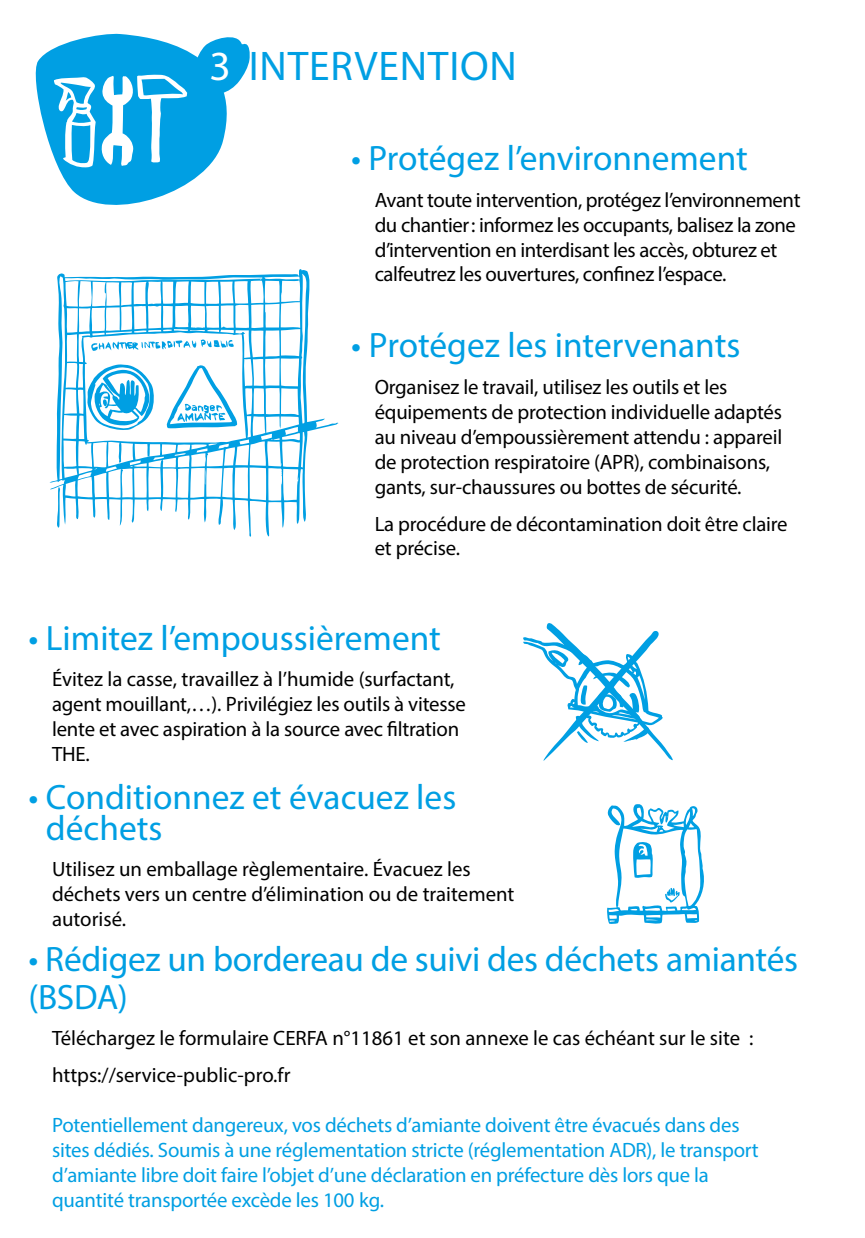
<style>
.page{position:relative;width:865px;height:1238px;background:#fff}
.page>*{position:absolute;margin:0;border:0;box-sizing:border-box;transform-origin:0 0}
.t1{font:41.62px "Myriad Pro";letter-spacing:.02em;color:#009fe3}
.t2{font:35.32px/37.4px "Myriad Pro";color:#009fe3}
.t3{font:20.7px/25px "Myriad Pro";letter-spacing:-.01em;color:#000}
.t4{font:20.7px/25px "Myriad Pro";letter-spacing:-.01em;color:#009fe3}
.s1{color:#fff}
</style>
<div class="page">
<svg style="left:35px;top:33px;width:215px;height:172px"></svg>
<svg style="left:50px;top:269px;width:288px;height:267px"></svg>
<svg style="left:523px;top:623px;width:150px;height:137px"></svg>
<svg style="left:607px;top:804px;width:97px;height:120px"></svg>
<h1 class="t1" style="left:209px;top:46px;width:309px"><span class="s1">3</span> INTERVENTION</h1>
<h2 class="t2" style="left:351px;top:140px;width:398px">• Protégez l’environnement</h2>
<p class="t3" style="left:375px;top:188px;width:427px">Avant toute intervention, protégez l’environnement du chantier : informez les occupants, balisez la zone d’intervention en interdisant les accès, obturez et calfeutrez les ouvertures, confinez l’espace.</p>
<h2 class="t2" style="left:351px;top:328px;width:391px">• Protégez les intervenants</h2>
<p class="t3" style="left:375px;top:375px;width:409px">Organisez le travail, utilisez les outils et les équipements de protection individuelle adaptés au niveau d’empoussièrement attendu : appareil de protection respiratoire (APR), combinaisons, gants, sur-chaussures ou bottes de sécurité.</p>
<p class="t3" style="left:375px;top:511px;width:414px">La procédure de décontamination doit être claire et précise.</p>
<h2 class="t2" style="left:28px;top:620px;width:414px">• Limitez l’empoussièrement</h2>
<p class="t3" style="left:52px;top:667px;width:415px">Évitez la casse, travaillez à l’humide (surfactant, agent mouillant,…). Privilégiez les outils à vitesse lente et avec aspiration à la source avec filtration THE.</p>
<h2 class="t2" style="left:46px;top:782px;width:412px;line-height:31.3px;text-indent:-17px">• Conditionnez et évacuez les déchets</h2>
<p class="t3" style="left:52px;top:857px;width:464px">Utilisez un emballage règlementaire. Évacuez les déchets vers un centre d’élimination ou de traitement autorisé.</p>
<h2 class="t2" style="left:28px;top:941px;width:771px">• Rédigez un bordereau de suivi des déchets amiantés (BSDA)</h2>
<p class="t3" style="left:52px;top:1020px;width:703px;line-height:36.7px">Téléchargez le formulaire CERFA n°11861 et son annexe le cas échéant sur le site : https://service-public-pro.fr</p>
<p class="t4" style="left:52px;top:1113px;width:708px">Potentiellement dangereux, vos déchets d’amiante doivent être évacués dans des sites dédiés. Soumis à une réglementation stricte (réglementation ADR), le transport d’amiante libre doit faire l’objet d’une déclaration en préfecture dès lors que la quantité transportée excède les 100 kg.</p>
</div>
